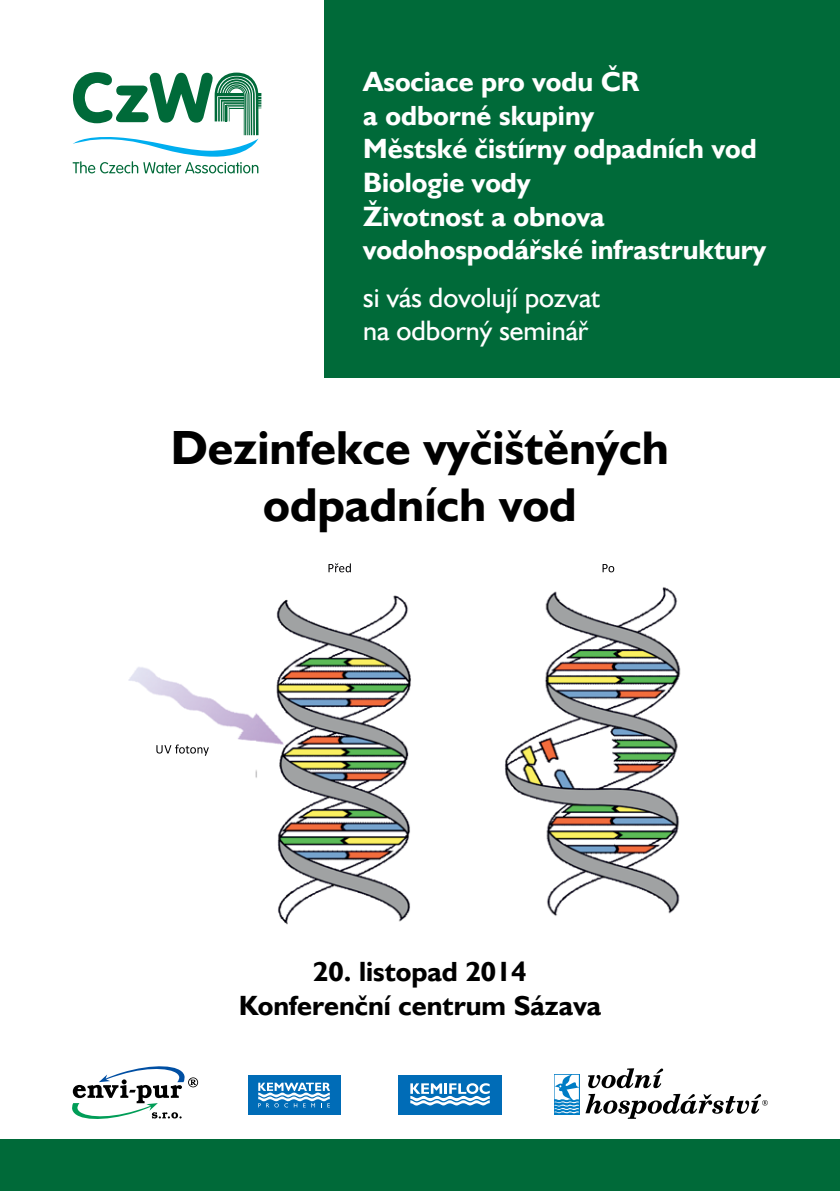
<style>
.page{position:relative;width:840px;height:1191px;background:#fff}
.page>*{position:absolute;margin:0;border:0;box-sizing:border-box;transform-origin:0 0}
.t1{font:700 48px/57.6px "Humanist 521 AT";color:#000;text-align:center}
.t2{font:700 28px/33.6px "Humanist 521 AT";color:#fff}
.t3{font:700 28px/33.6px "Humanist 521 AT";color:#000;text-align:center}
.t4{font:28px/33.6px "Humanist 521 AT";color:#fff}
</style>
<div class="page">
<svg style="left:72px;top:72px;width:189px;height:101px"></svg>
<div style="left:325px;top:0;width:514px;height:377px;background:#006a39"></div>
<div style="left:0;top:1140px;width:839px;height:51px;background:#006a39"></div>
<svg style="left:554px;top:1074px;width:25px;height:40px"></svg>
<svg style="left:554px;top:1074px;width:24px;height:39px"></svg>
<svg style="left:585px;top:1068px;width:182px;height:50px"></svg>
<img style="left:128px;top:587px;width:553px;height:338px">
<svg style="left:156px;top:744px;width:53px;height:11px"></svg>
<svg style="left:328px;top:563px;width:22px;height:9px"></svg>
<svg style="left:602px;top:564px;width:12px;height:8px"></svg>
<svg style="left:72px;top:1066px;width:126px;height:53px"></svg>
<div style="left:247px;top:1074px;width:93px;height:40px;background:#006cb7"></div>
<svg style="left:258px;top:1082px;width:72px;height:25px"></svg>
<div style="left:398px;top:1074px;width:103px;height:40px;background:#006cb7"></div>
<svg style="left:410px;top:1083px;width:79px;height:22px"></svg>
<p class="t2" style="left:363px;top:64px;width:404px">Asociace pro vodu ČR<br>a odborné skupiny<br>Městské čistírny odpadních vod<br>Biologie vody<br>Životnost a obnova vodohospodářské infrastruktury</p>
<p class="t4" style="left:363px;top:280px;width:238px">si vás dovolují pozvat na odborný seminář</p>
<h1 class="t1" style="left:171px;top:418px;width:499px">Dezinfekce vyčištěných odpadních vod</h1>
<p class="t3" style="left:238px;top:954px;width:364px">20. listopad 2014<br>Konferenční centrum Sázava</p>
</div>
